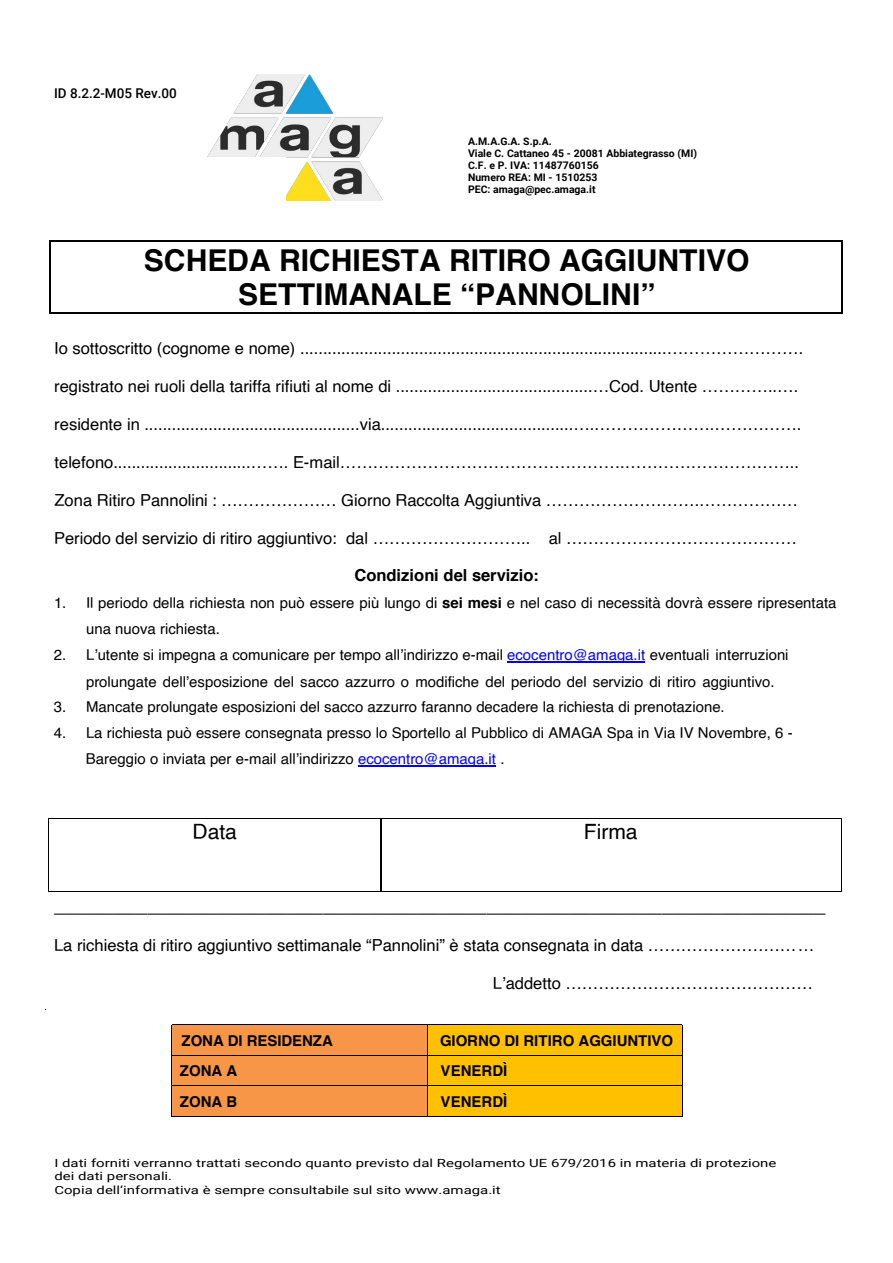
<style>
.page{position:relative;width:893px;height:1263px;background:#fff}
.page>*{position:absolute;margin:0;border:0;box-sizing:border-box;transform-origin:0 0}
.t1{font:700 30px/34.3px "Helvetica";color:#000;text-align:center}
.t2{font:21px "Helvetica";color:#000}
.t3{font:16.5px "Helvetica";color:#000}
.t4{font:700 16.5px "Helvetica";color:#000}
.t5{font:15px/26px "Helvetica";color:#000}
.t6{font:700 15px/30.6px "Helvetica";color:#000}
.t7{font:500 13.5px "Roboto";color:#000}
.t8{font:11.25px/13.5px "Roboto";color:#000;scale:1.33 1}
.t9{font:700 10.5px/12px "Roboto";color:#000}
.s1{font-weight:700}
.s2{color:#00f}
</style>
<div class="page">
<img style="left:207px;top:75px;width:175px;height:125px">
<div style="left:201px;top:157px;width:84px;height:52px;background:#fff"></div>
<hr style="left:50px;top:240px;width:791px;height:1px;background:#000">
<hr style="left:49px;top:241px;width:1px;height:36px;background:#000">
<hr style="left:841px;top:241px;width:1px;height:36px;background:#000">
<hr style="left:50px;top:313px;width:791px;height:1px;background:#000">
<hr style="left:49px;top:277px;width:1px;height:36px;background:#000">
<hr style="left:841px;top:277px;width:1px;height:36px;background:#000">
<hr style="left:358px;top:765px;width:138px;height:1px;background:#00f">
<hr style="left:507px;top:662px;width:138px;height:1px;background:#00f">
<hr style="left:49px;top:818px;width:331px;height:1px;background:#000">
<hr style="left:381px;top:818px;width:459px;height:1px;background:#000">
<hr style="left:48px;top:819px;width:1px;height:73px;background:#000">
<hr style="left:49px;top:892px;width:331px;height:1px;background:#000">
<hr style="left:380px;top:819px;width:1px;height:73px;background:#000">
<hr style="left:381px;top:892px;width:459px;height:1px;background:#000">
<hr style="left:840px;top:819px;width:1px;height:73px;background:#000">
<div style="left:172px;top:1025px;width:254px;height:30px;background:#f79646"></div>
<div style="left:427px;top:1025px;width:255px;height:30px;background:#ffc000"></div>
<hr style="left:171px;top:1025px;width:1px;height:30px;background:#000">
<hr style="left:426px;top:1025px;width:1px;height:30px;background:#000">
<hr style="left:682px;top:1025px;width:1px;height:30px;background:#000">
<div style="left:172px;top:1056px;width:254px;height:30px;background:#f79646"></div>
<div style="left:427px;top:1056px;width:255px;height:30px;background:#ffc000"></div>
<hr style="left:172px;top:1055px;width:254px;height:1px;background:#000">
<hr style="left:427px;top:1055px;width:255px;height:1px;background:#000">
<hr style="left:171px;top:1056px;width:1px;height:30px;background:#000">
<hr style="left:426px;top:1056px;width:1px;height:30px;background:#000">
<hr style="left:682px;top:1056px;width:1px;height:30px;background:#000">
<div style="left:172px;top:1086px;width:254px;height:30px;background:#f79646"></div>
<div style="left:427px;top:1086px;width:255px;height:30px;background:#ffc000"></div>
<hr style="left:172px;top:1086px;width:254px;height:1px;background:#000">
<hr style="left:427px;top:1086px;width:255px;height:1px;background:#000">
<hr style="left:171px;top:1086px;width:1px;height:30px;background:#000">
<hr style="left:426px;top:1086px;width:1px;height:30px;background:#000">
<hr style="left:682px;top:1086px;width:1px;height:30px;background:#000">
<hr style="left:172px;top:1116px;width:254px;height:1px;background:#000">
<hr style="left:427px;top:1116px;width:255px;height:1px;background:#000">
<p class="t7" style="left:54px;top:84px;width:124px">ID 8.2.2-M05 Rev.00</p>
<p class="t9" style="left:468px;top:135px;width:230px">A.M.A.G.A. S.p.A.<br>Viale C. Cattaneo 45 - 20081 Abbiategrasso (MI)<br>C.F. e P. IVA: 11487760156<br>Numero REA: MI - 1510253<br>PEC: amaga@pec.amaga.it</p>
<h1 class="t1" style="left:144px;top:243px;width:607px">SCHEDA RICHIESTA RITIRO AGGIUNTIVO<br>SETTIMANALE “PANNOLINI”</h1>
<p class="t3" style="left:54px;top:335px;width:750px">Io sottoscritto (cognome e nome) ................................................................................…………………….</p>
<p class="t3" style="left:54px;top:373px;width:745px">registrato nei ruoli della tariffa rifiuti al nome di ...........................................…Cod. Utente …………..….</p>
<p class="t3" style="left:54px;top:411px;width:748px">residente in ...............................................via..........................................….………………….…………….</p>
<p class="t3" style="left:54px;top:449px;width:746px">telefono..............................……. E-mail…………………………………………….…………………………..</p>
<p class="t3" style="left:55px;top:487px;width:745px">Zona Ritiro Pannolini : ………………… Giorno Raccolta Aggiuntiva ……………………….………………</p>
<p class="t3" style="left:54px;top:525px;width:744px">Periodo del servizio di ritiro aggiuntivo: dal ……………………….. al ……………………………………</p>
<p class="t4" style="left:354px;top:562px;width:186px">Condizioni del servizio:</p>
<p class="t5" style="left:86px;top:591px;width:752px;text-indent:-32px">1. Il periodo della richiesta non può essere più lungo di <span class="s1">sei mesi</span> e nel caso di necessità dovrà essere ripresentata una nuova richiesta.</p>
<p class="t5" style="left:86px;top:643px;width:704px;text-indent:-32px">2. L’utente si impegna a comunicare per tempo all’indirizzo e-mail <span class="s2">ecocentro@amaga.it</span> eventuali interruzioni prolungate dell’esposizione del sacco azzurro o modifiche del periodo del servizio di ritiro aggiuntivo.</p>
<p class="t5" style="left:54px;top:695px;width:672px">3. Mancate prolungate esposizioni del sacco azzurro faranno decadere la richiesta di prenotazione.</p>
<p class="t5" style="left:86px;top:721px;width:708px;text-indent:-32px">4. La richiesta può essere consegnata presso lo Sportello al Pubblico di AMAGA Spa in Via IV Novembre, 6 -<br>Bareggio o inviata per e-mail all’indirizzo <span class="s2">ecocentro@amaga.it</span> .</p>
<p class="t2" style="left:192px;top:815px;width:46px">Data</p>
<p class="t2" style="left:584px;top:815px;width:55px">Firma</p>
<p class="t2" style="left:54px;top:888px;width:773px">__________________________________________________________________</p>
<p class="t3" style="left:54px;top:932px;width:761px">La richiesta di ritiro aggiuntivo settimanale “Pannolini” è stata consegnata in data …………………………</p>
<p class="t3" style="left:493px;top:970px;width:321px">L’addetto ………………………………………</p>
<p class="t6" style="left:182px;top:1025px;width:153px">ZONA DI RESIDENZA</p>
<p class="t6" style="left:440px;top:1025px;width:235px">GIORNO DI RITIRO AGGIUNTIVO</p>
<p class="t6" style="left:180px;top:1056px;width:59px">ZONA A<br>ZONA B</p>
<p class="t6" style="left:440px;top:1056px;width:68px">VENERDÌ<br>VENERDÌ</p>
<p class="t8" style="left:54px;top:1156px;width:544px">I dati forniti verranno trattati secondo quanto previsto dal Regolamento UE 679/2016 in materia di protezione dei dati personali.<br>Copia dell’informativa è sempre consultabile sul sito www.amaga.it</p>
</div>
